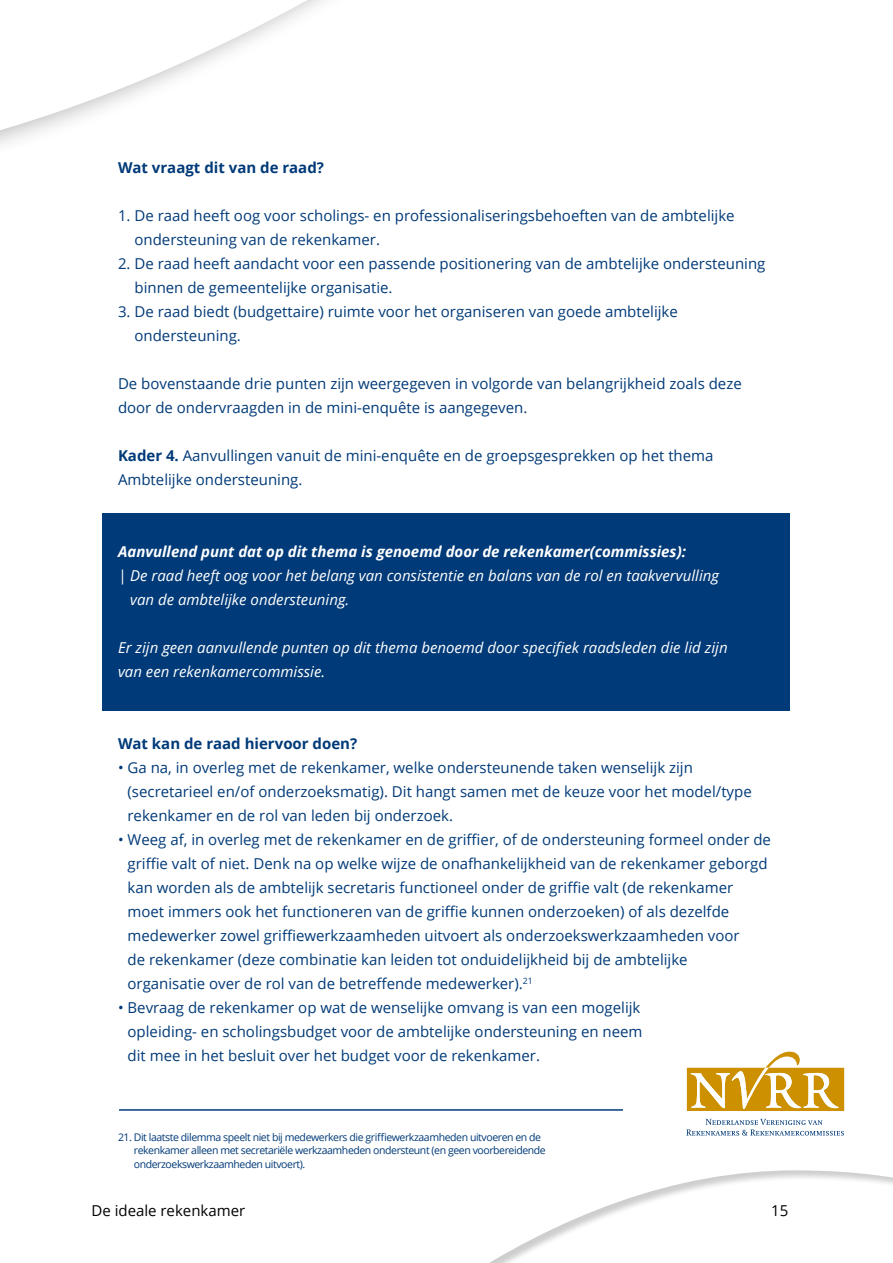
<style>
.page{position:relative;width:893px;height:1263px;background:#fff}
.page>*{position:absolute;margin:0;border:0;box-sizing:border-box;transform-origin:0 0}
.t1{font:15px/24px "Open Sans";color:#003a78}
.t2{font:italic 15px/24px "Open Sans";color:#fff}
.t3{font:italic 700 15px "Open Sans";color:#fff}
.t4{font:700 15px "Open Sans";color:#003a78}
.t5{font:15px "Open Sans";color:#000}
.t6{font:10.5px/13.5px "Open Sans";letter-spacing:-.04em;color:#003a78}
.s1{font-weight:700}
</style>
<div class="page">
<svg style="left:0;top:0;width:326px;height:145px"></svg>
<div style="left:103px;top:513px;width:687px;height:198px;background:#003a78"></div>
<svg style="left:489px;top:1051px;width:404px;height:212px"></svg>
<svg style="left:686px;top:1119px;width:158px;height:16px"></svg>
<svg style="left:687px;top:1052px;width:157px;height:59px"></svg>
<hr style="left:119px;top:1109px;width:504px;height:2px;background:#003a78">
<p class="t4" style="left:118px;top:157px;width:207px">Wat vraagt dit van de raad?</p>
<p class="t1" style="left:134px;top:203px;width:602px;text-indent:-16px">1. De raad heeft oog voor scholings- en professionaliseringsbehoeften van de ambtelijke ondersteuning van de rekenkamer.</p>
<p class="t1" style="left:134px;top:251px;width:632px;text-indent:-16px">2. De raad heeft aandacht voor een passende positionering van de ambtelijke ondersteuning binnen de gemeentelijke organisatie.</p>
<p class="t1" style="left:134px;top:299px;width:545px;text-indent:-16px">3. De raad biedt (budgettaire) ruimte voor het organiseren van goede ambtelijke ondersteuning.</p>
<p class="t1" style="left:118px;top:371px;width:625px">De bovenstaande drie punten zijn weergegeven in volgorde van belangrijkheid zoals deze door de ondervraagden in de mini-enquête is aangegeven.</p>
<p class="t1" style="left:118px;top:443px;width:597px"><span class="s1">Kader 4.</span> Aanvullingen vanuit de mini-enquête en de groepsgesprekken op het thema<br>Ambtelijke ondersteuning.</p>
<p class="t3" style="left:118px;top:541px;width:569px">Aanvullend punt dat op dit thema is genoemd door de rekenkamer(commissies):</p>
<p class="t2" style="left:130px;top:563px;width:590px;text-indent:-12px">| De raad heeft oog voor het belang van consistentie en balans van de rol en taakvervulling van de ambtelijke ondersteuning.</p>
<p class="t2" style="left:118px;top:635px;width:611px">Er zijn geen aanvullende punten op dit thema benoemd door specifiek raadsleden die lid zijn van een rekenkamercommissie.</p>
<p class="t4" style="left:118px;top:733px;width:241px">Wat kan de raad hiervoor doen?</p>
<p class="t1" style="left:128px;top:755px;width:626px;text-indent:-10px">• Ga na, in overleg met de rekenkamer, welke ondersteunende taken wenselijk zijn (secretarieel en/of onderzoeksmatig). Dit hangt samen met de keuze voor het model/type rekenkamer en de rol van leden bij onderzoek.</p>
<p class="t1" style="left:128px;top:827px;width:645px;text-indent:-10px">• Weeg af, in overleg met de rekenkamer en de griffier, of de ondersteuning formeel onder de griffie valt of niet. Denk na op welke wijze de onafhankelijkheid van de rekenkamer geborgd kan worden als de ambtelijk secretaris functioneel onder de griffie valt (de rekenkamer moet immers ook het functioneren van de griffie kunnen onderzoeken) of als dezelfde medewerker zowel griffiewerkzaamheden uitvoert als onderzoekswerkzaamheden voor<br>de rekenkamer (deze combinatie kan leiden tot onduidelijkheid bij de ambtelijke<br>organisatie over de rol van de betreffende medewerker).<sup>21</sup></p>
<p class="t1" style="left:128px;top:995px;width:516px;text-indent:-10px">• Bevraag de rekenkamer op wat de wenselijke omvang is van een mogelijk opleiding- en scholingsbudget voor de ambtelijke ondersteuning en neem dit mee in het besluit over het budget voor de rekenkamer.</p>
<p class="t6" style="left:134px;top:1130px;width:413px;text-indent:-16px">21. Dit laatste dilemma speelt niet bij medewerkers die griffiewerkzaamheden uitvoeren en de rekenkamer alleen met secretariële werkzaamheden ondersteunt (en geen voorbereidende onderzoekswerkzaamheden uitvoert).</p>
<p class="t5" style="left:91px;top:1200px;width:155px">De ideale rekenkamer</p>
<p class="t5" style="left:771px;top:1200px;width:19px">15</p>
</div>
